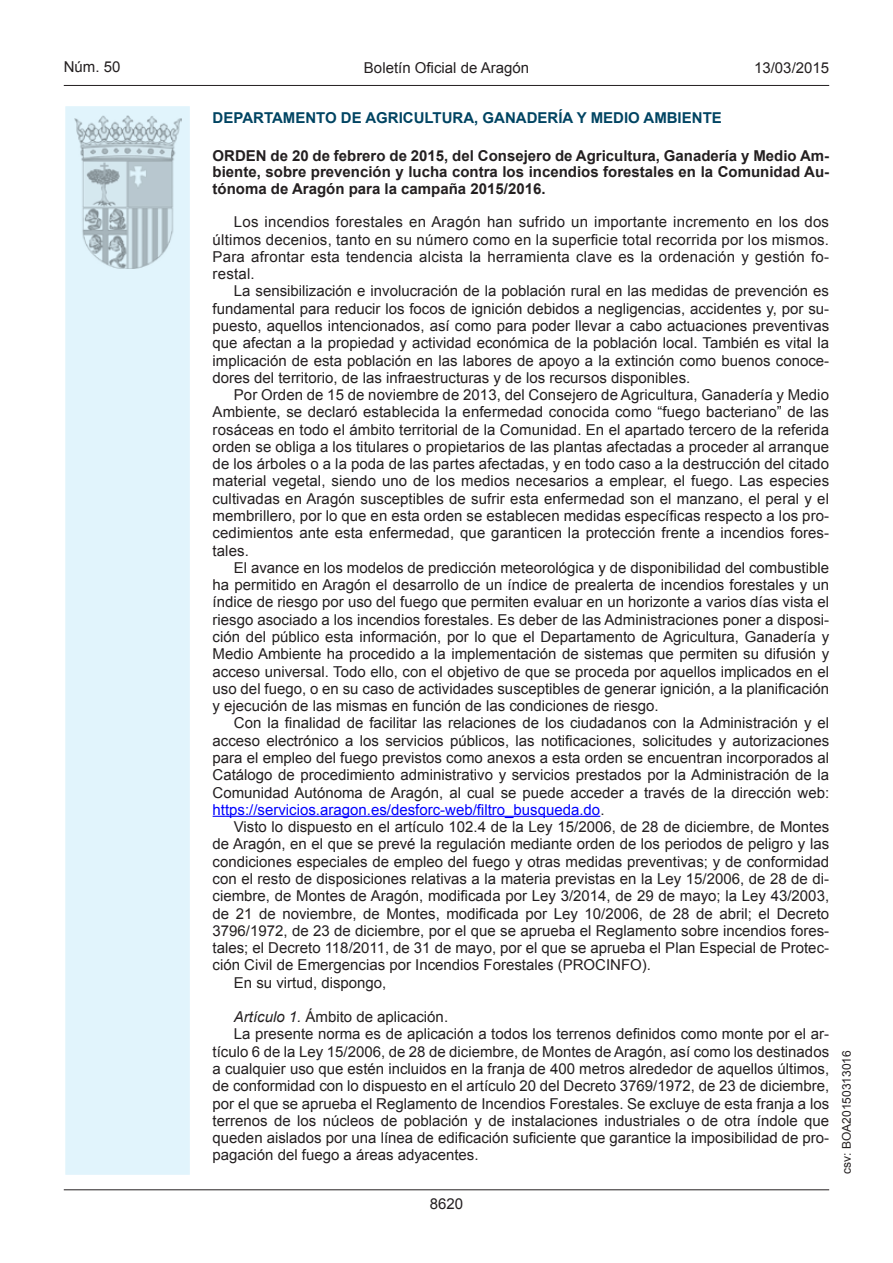
<style>
.page{position:relative;width:893px;height:1263px;background:#fff}
.page>*{position:absolute;margin:0;border:0;box-sizing:border-box;transform-origin:0 0}
.t1{font:15px/17.2px "Arial";color:#231f20;text-align:justify}
.t2{font:700 15px/16.5px "Arial";color:#231f20;text-align:justify}
.t3{font:700 15px "Arial";color:#004462}
.t4{font:12px "Arial";color:#231f20}
.s1{color:#00f}
.s2{font-style:italic}
</style>
<div class="page">
<hr style="left:64px;top:85px;width:765px;height:1px;background:#231f20">
<div style="left:64px;top:105px;width:127px;height:1071px;background:#e1f4fc;border:2px solid #fff"></div>
<img style="left:75px;top:115px;width:106px;height:153px">
<hr style="left:64px;top:1189px;width:765px;height:1px;background:#231f20">
<hr style="left:213px;top:816px;width:387px;height:1px;background:#00f">
<p class="t1" style="left:64px;top:59px;width:58px">Núm. 50</p>
<p class="t1" style="left:364px;top:59px;width:167px">Boletín Oficial de Aragón</p>
<p class="t1" style="left:754px;top:59px;width:77px">13/03/2015</p>
<p class="t3" style="left:213px;top:108px;width:511px">DEPARTAMENTO DE AGRICULTURA, GANADERÍA Y MEDIO AMBIENTE</p>
<p class="t2" style="left:213px;top:148px;width:618px">ORDEN de 20 de febrero de 2015, del Consejero de Agricultura, Ganadería y Medio Am&shy;biente, sobre prevención y lucha contra los incendios forestales en la Comunidad Au&shy;tónoma de Aragón para la campaña 2015/2016.</p>
<p class="t1" style="left:213px;top:213px;width:618px;text-indent:21px">Los incendios forestales en Aragón han sufrido un importante incremento en los dos últimos decenios, tanto en su número como en la superficie total recorrida por los mismos.<br>Para afrontar esta tendencia alcista la herramienta clave es la ordenación y gestión fo&shy;restal.</p>
<p class="t1" style="left:213px;top:283px;width:618px;text-indent:21px">La sensibilización e involucración de la población rural en las medidas de prevención es fundamental para reducir los focos de ignición debidos a negligencias, accidentes y, por su&shy;puesto, aquellos intencionados, así como para poder llevar a cabo actuaciones preventivas que afectan a la propiedad y actividad económica de la población local. También es vital la implicación de esta población en las labores de apoyo a la extinción como buenos conoce&shy;dores del territorio, de las infraestructuras y de los recursos disponibles.</p>
<p class="t1" style="left:213px;top:386px;width:618px;text-indent:21px">Por Orden de 15 de noviembre de 2013, del Consejero de Agricultura, Ganadería y Medio Ambiente, se declaró establecida la enfermedad conocida como “fuego bacteriano” de las rosáceas en todo el ámbito territorial de la Comunidad. En el apartado tercero de la referida orden se obliga a los titulares o propietarios de las plantas afectadas a proceder al arranque de los árboles o a la poda de las partes afectadas, y en todo caso a la destrucción del citado material vegetal, siendo uno de los medios necesarios a emplear, el fuego. Las especies cultivadas en Aragón susceptibles de sufrir esta enfermedad son el manzano, el peral y el membrillero, por lo que en esta orden se establecen medidas específicas respecto a los pro&shy;cedimientos ante esta enfermedad, que garanticen la protección frente a incendios fores&shy;tales.</p>
<p class="t1" style="left:213px;top:559px;width:618px;text-indent:21px">El avance en los modelos de predicción meteorológica y de disponibilidad del combustible ha permitido en Aragón el desarrollo de un índice de prealerta de incendios forestales y un índice de riesgo por uso del fuego que permiten evaluar en un horizonte a varios días vista el riesgo asociado a los incendios forestales. Es deber de las Administraciones poner a disposi&shy;ción del público esta información, por lo que el Departamento de Agricultura, Ganadería y Medio Ambiente ha procedido a la implementación de sistemas que permiten su difusión y acceso universal. Todo ello, con el objetivo de que se proceda por aquellos implicados en el uso del fuego, o en su caso de actividades susceptibles de generar ignición, a la planificación y ejecución de las mismas en función de las condiciones de riesgo.</p>
<p class="t1" style="left:213px;top:715px;width:618px;text-indent:21px">Con la finalidad de facilitar las relaciones de los ciudadanos con la Administración y el acceso electrónico a los servicios públicos, las notificaciones, solicitudes y autorizaciones para el empleo del fuego previstos como anexos a esta orden se encuentran incorporados al Catálogo de procedimiento administrativo y servicios prestados por la Administración de la Comunidad Autónoma de Aragón, al cual se puede acceder a través de la dirección web: <span class="s1">https://servicios.aragon.es/desforc-web/filtro_busqueda.do</span>.</p>
<p class="t1" style="left:234px;top:818px;width:597px">Visto lo dispuesto en el artículo 102.4 de la Ley 15/2006, de 28 de diciembre, de Montes</p>
<p class="t1" style="left:213px;top:836px;width:618px">de Aragón, en el que se prevé la regulación mediante orden de los periodos de peligro y las</p>
<p class="t1" style="left:213px;top:853px;width:618px">condiciones especiales de empleo del fuego y otras medidas preventivas; y de conformidad</p>
<p class="t1" style="left:213px;top:870px;width:618px">con el resto de disposiciones relativas a la materia previstas en la Ley 15/2006, de 28 de di-</p>
<p class="t1" style="left:213px;top:887px;width:618px">ciembre, de Montes de Aragón, modificada por Ley 3/2014, de 29 de mayo; la Ley 43/2003,</p>
<p class="t1" style="left:213px;top:905px;width:618px">de 21 de noviembre, de Montes, modificada por Ley 10/2006, de 28 de abril; el Decreto</p>
<p class="t1" style="left:213px;top:922px;width:618px">3796/1972, de 23 de diciembre, por el que se aprueba el Reglamento sobre incendios fores-</p>
<p class="t1" style="left:213px;top:939px;width:618px">tales; el Decreto 118/2011, de 31 de mayo, por el que se aprueba el Plan Especial de Protec-</p>
<p class="t1" style="left:213px;top:957px;width:440px">ción Civil de Emergencias por Incendios Forestales (PROCINFO).</p>
<p class="t1" style="left:234px;top:974px;width:154px">En su virtud, dispongo,</p>
<p class="t1" style="left:234px;top:1008px;width:216px"><span class="s2">Artículo 1.</span> Ámbito de aplicación.</p>
<p class="t1" style="left:234px;top:1026px;width:597px">La presente norma es de aplicación a todos los terrenos definidos como monte por el ar-</p>
<p class="t1" style="left:213px;top:1043px;width:618px">tículo 6 de la Ley 15/2006, de 28 de diciembre, de Montes de Aragón, así como los destinados</p>
<p class="t1" style="left:213px;top:1060px;width:618px">a cualquier uso que estén incluidos en la franja de 400 metros alrededor de aquellos últimos,</p>
<p class="t1" style="left:213px;top:1077px;width:618px">de conformidad con lo dispuesto en el artículo 20 del Decreto 3769/1972, de 23 de diciembre,</p>
<p class="t1" style="left:213px;top:1095px;width:618px">por el que se aprueba el Reglamento de Incendios Forestales. Se excluye de esta franja a los</p>
<p class="t1" style="left:213px;top:1112px;width:618px">terrenos de los núcleos de población y de instalaciones industriales o de otra índole que</p>
<p class="t1" style="left:213px;top:1129px;width:618px">queden aislados por una línea de edificación suficiente que garantice la imposibilidad de pro-</p>
<p class="t1" style="left:213px;top:1147px;width:267px">pagación del fuego a áreas adyacentes.</p>
<p class="t1" style="left:430px;top:1195px;width:35px">8620</p>
<p class="t4" style="left:839px;top:1174px;width:125px;rotate:-90deg">csv: BOA20150313016</p>
</div>
